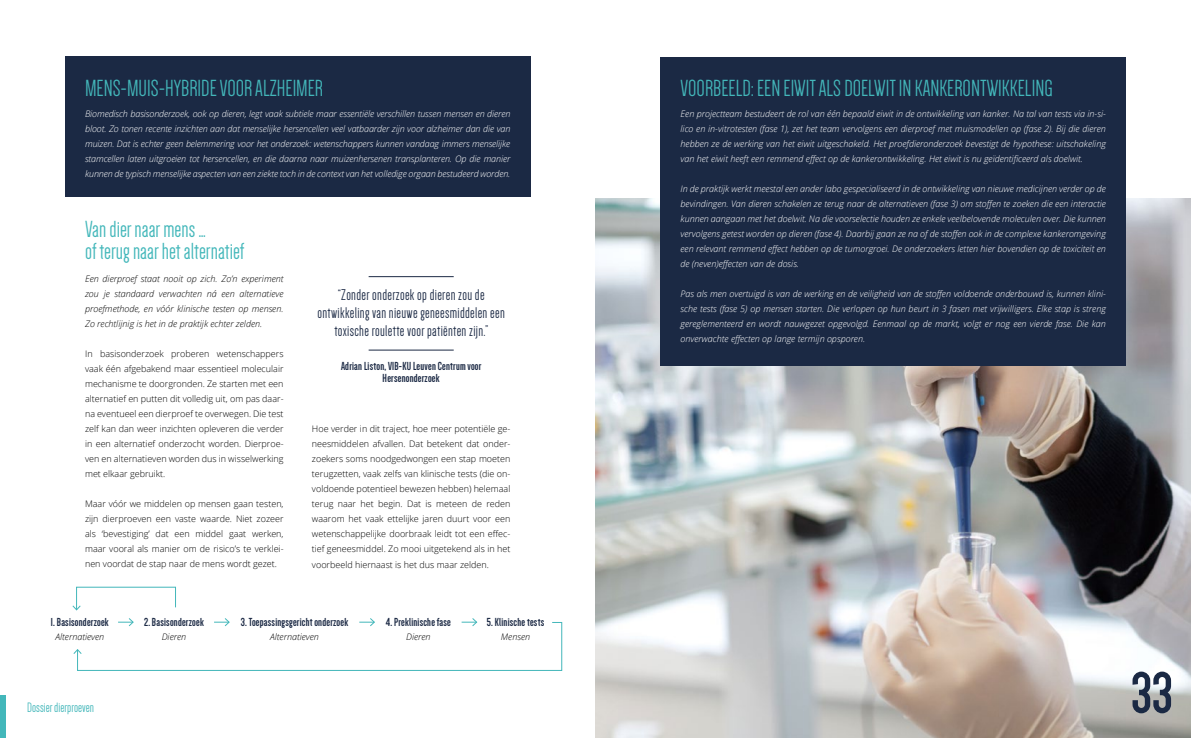
<style>
.page{position:relative;width:1191px;height:738px;background:#fff}
.page>*{position:absolute;margin:0;border:0;box-sizing:border-box;transform-origin:0 0}
.t1{font:700 60px "Dense";color:#1b2944}
.t2{font:24px/22px "Dense";color:#43b7ba}
.t3{font:16px/18px "Dense";letter-spacing:.02em;color:#1b2944;text-align:center}
.t4{font:14px "Dense";color:#43b7ba}
.t5{font:700 12px/12px "Dense";letter-spacing:.02em;color:#1b2944;text-align:center}
.t6{font:italic 300 9px/15px "Open Sans";color:#fff;text-align:justify}
.t7{font:300 9px/15px "Open Sans";color:#000;text-align:justify}
.t8{font:italic 300 9px/15px "Open Sans";color:#000;text-align:justify}
</style>
<div class="page">
<svg style="left:73px;top:618px;width:490px;height:53px"></svg>
<div style="left:65px;top:57px;width:465px;height:140px;background:#1b2944"></div>
<hr style="left:369px;top:276px;width:85px;height:1px;background:#1b2944">
<hr style="left:369px;top:349px;width:85px;height:1px;background:#1b2944">
<img style="left:595px;top:198px;width:596px;height:539px">
<div style="left:660px;top:57px;width:465px;height:308px;background:#1b2944"></div>
<svg style="left:72px;top:586px;width:104px;height:24px"></svg>
<div style="left:0;top:694px;width:6px;height:43px;background:#43b7ba"></div>
<h2 class="t2" style="left:85px;top:78px;width:240px">MENS-MUIS-HYBRIDE VOOR ALZHEIMER</h2>
<p class="t6" style="left:85px;top:106px;width:427px">Biomedisch basisonderzoek, ook op dieren, legt vaak subtiele maar essentiële verschillen tussen mensen en dieren bloot. Zo tonen recente inzichten aan dat menselijke hersencellen veel vatbaarder zijn voor alzheimer dan die van muizen. Dat is echter geen belemmering voor het onderzoek: wetenschappers kunnen vandaag immers menselijke stamcellen laten uitgroeien tot hersencellen, en die daarna naar muizenhersenen transplanteren. Op die manier kunnen de typisch menselijke aspecten van een ziekte toch in de context van het volledige orgaan bestudeerd worden.</p>
<h2 class="t2" style="left:85px;top:218px;width:161px">Van dier naar mens …<br>of terug naar het alternatief</h2>
<p class="t8" style="left:85px;top:271px;width:200px">Een dierproef staat nooit op zich. Zo’n experiment zou je standaard verwachten ná een alternatieve proefmethode, en vóór klinische testen op mensen.<br>Zo rechtlijnig is het in de praktijk echter zelden.</p>
<p class="t7" style="left:85px;top:346px;width:200px">In basisonderzoek proberen wetenschappers vaak één afgebakend maar essentieel moleculair mechanisme te doorgronden. Ze starten met een alternatief en putten dit volledig uit, om pas daar&shy;na eventueel een dierproef te overwegen. Die test zelf kan dan weer inzichten opleveren die verder in een alternatief onderzocht worden. Dierproe&shy;ven en alternatieven worden dus in wisselwerking met elkaar gebruikt.</p>
<p class="t7" style="left:85px;top:496px;width:200px">Maar vóór we middelen op mensen gaan testen, zijn dierproeven een vaste waarde. Niet zozeer als ‘bevestiging’ dat een middel gaat werken, maar vooral als manier om de risico’s te verklei&shy;nen voordat de stap naar de mens wordt gezet.</p>
<h3 class="t3" style="left:317px;top:285px;width:189px">“Zonder onderzoek op dieren zou de ontwikkeling van nieuwe geneesmiddelen een toxische roulette voor patiënten zijn.”</h3>
<h3 class="t5" style="left:341px;top:360px;width:142px">Adrian Liston, VIB-KU Leuven Centrum voor<br>Hersenonderzoek</h3>
<p class="t7" style="left:312px;top:421px;width:200px">Hoe verder in dit traject, hoe meer potentiële ge&shy;neesmiddelen afvallen. Dat betekent dat onder&shy;zoekers soms noodgedwongen een stap moeten terugzetten, vaak zelfs van klinische tests (die on&shy;voldoende potentieel bewezen hebben) helemaal terug naar het begin. Dat is meteen de reden waarom het vaak ettelijke jaren duurt voor een wetenschappelijke doorbraak leidt tot een effec&shy;tief geneesmiddel. Zo mooi uitgetekend als in het voorbeeld hiernaast is het dus maar zelden.</p>
<h3 class="t5" style="left:51px;top:615px;width:59px">1. Basisonderzoek</h3>
<p class="t8" style="left:55px;top:628px;width:50px">Alternatieven</p>
<h3 class="t4" style="left:27px;top:700px;width:68px">Dossier dierproeven</h3>
<h3 class="t5" style="left:144px;top:615px;width:61px">2. Basisonderzoek</h3>
<p class="t8" style="left:162px;top:628px;width:26px">Dieren</p>
<h3 class="t5" style="left:241px;top:615px;width:109px">3. Toepassingsgericht onderzoek</h3>
<p class="t8" style="left:270px;top:628px;width:50px">Alternatieven</p>
<h3 class="t5" style="left:386px;top:615px;width:67px">4. Preklinische fase</h3>
<p class="t8" style="left:406px;top:628px;width:26px">Dieren</p>
<h3 class="t5" style="left:487px;top:615px;width:59px">5. Klinische tests</h3>
<p class="t8" style="left:501px;top:628px;width:31px">Mensen</p>
<h2 class="t2" style="left:680px;top:78px;width:373px">VOORBEELD: EEN EIWIT ALS DOELWIT IN KANKERONTWIKKELING</h2>
<p class="t6" style="left:680px;top:106px;width:427px">Een projectteam bestudeert de rol van één bepaald eiwit in de ontwikkeling van kanker. Na tal van tests via in-si&shy;lico en in-vitrotesten (fase 1), zet het team vervolgens een dierproef met muismodellen op (fase 2). Bij die dieren hebben ze de werking van het eiwit uitgeschakeld. Het proefdieronderzoek bevestigt de hypothese: uitschakeling van het eiwit heeft een remmend effect op de kankerontwikkeling. Het eiwit is nu geïdentificeerd als doelwit.</p>
<p class="t6" style="left:680px;top:181px;width:427px">In de praktijk werkt meestal een ander labo gespecialiseerd in de ontwikkeling van nieuwe medicijnen verder op de bevindingen. Van dieren schakelen ze terug naar de alternatieven (fase 3) om stoffen te zoeken die een interactie kunnen aangaan met het doelwit. Na die voorselectie houden ze enkele veelbelovende moleculen over. Die kunnen vervolgens getest worden op dieren (fase 4). Daarbij gaan ze na of de stoffen ook in de complexe kankeromgeving een relevant remmend effect hebben op de tumorgroei. De onderzoekers letten hier bovendien op de toxiciteit en de (neven)effecten van de dosis.</p>
<p class="t6" style="left:680px;top:286px;width:427px">Pas als men overtuigd is van de werking en de veiligheid van de stoffen voldoende onderbouwd is, kunnen klini&shy;sche tests (fase 5) op mensen starten. Die verlopen op hun beurt in 3 fasen met vrijwilligers. Elke stap is streng gereglementeerd en wordt nauwgezet opgevolgd. Eenmaal op de markt, volgt er nog een vierde fase. Die kan onverwachte effecten op lange termijn opsporen.</p>
<h1 class="t1" style="left:1131px;top:663px;width:43px">33</h1>
</div>
